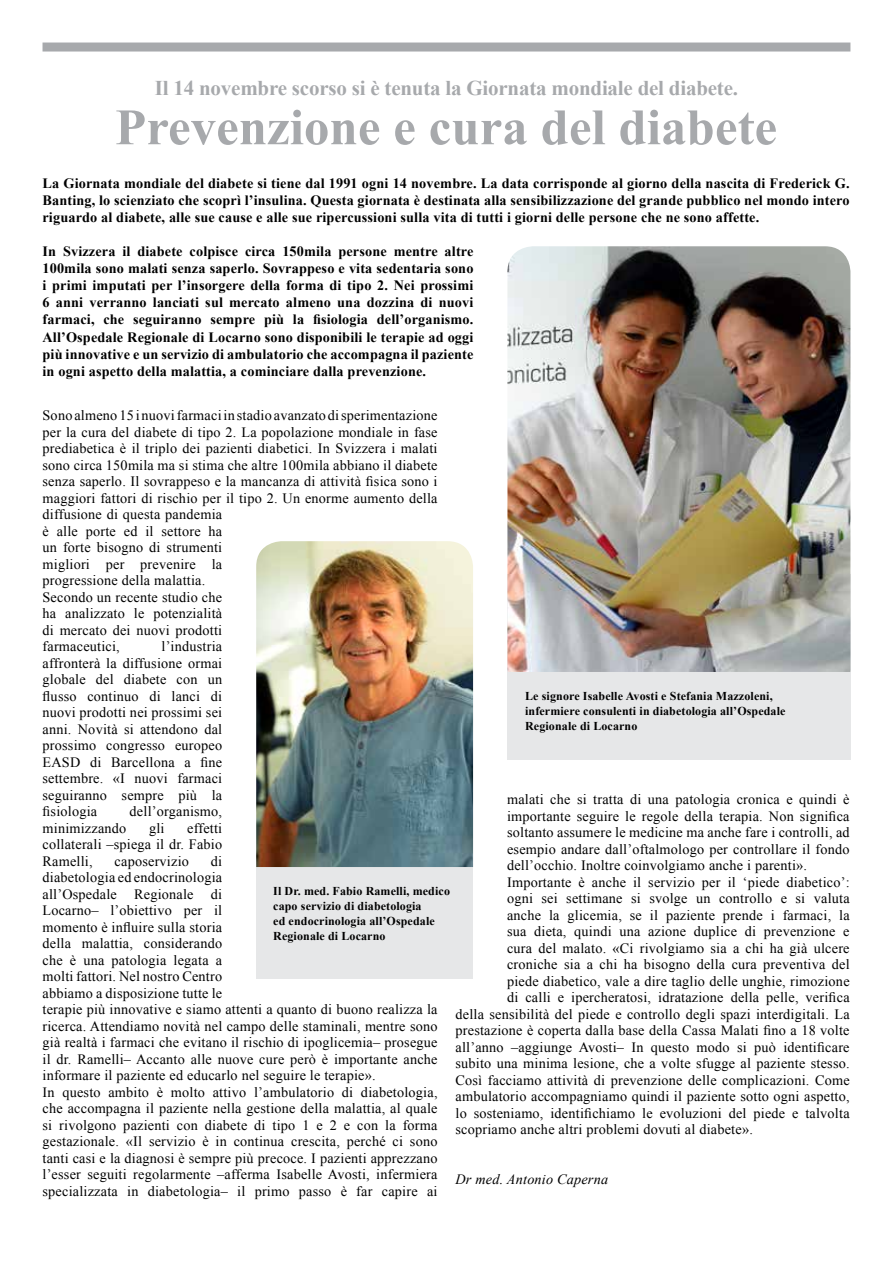
<style>
.page{position:relative;width:893px;height:1263px;background:#fff}
.page>*{position:absolute;margin:0;border:0;box-sizing:border-box;transform-origin:0 0}
.t1{font:700 51px "Times New Roman";color:#a7a9ac}
.t2{font:700 21px "Times New Roman";letter-spacing:-.01em;color:#a7a9ac}
.t3{font:14.25px/16.5px "Times New Roman";letter-spacing:.015em;color:#000}
.t4{font:700 14.25px/17.1px "Times New Roman";letter-spacing:.01em;color:#000;text-align:justify}
.t5{font:italic 14.25px "Times New Roman";letter-spacing:.015em;color:#000}
.t6{font:700 12px/15px "Times New Roman";letter-spacing:.01em;color:#000}
</style>
<div class="page">
<div style="left:43px;top:43px;width:807px;height:9px;background:#a7a9ac"></div>
<div style="left:256px;top:867px;width:217px;height:111px;background:#e6e7e8"></div>
<img style="left:256px;top:541px;width:217px;height:326px">
<div style="left:507px;top:574px;width:343px;height:186px;background:#e6e7e8"></div>
<img style="left:507px;top:246px;width:343px;height:426px">
<h2 class="t2" style="left:155px;top:73px;width:585px">Il 14 novembre scorso si è tenuta la Giornata mondiale del diabete.</h2>
<h1 class="t1" style="left:115px;top:92px;width:663px">Prevenzione e cura del diabete</h1>
<p class="t4" style="left:43px;top:174px;width:809px">La Giornata mondiale del diabete si tiene dal 1991 ogni 14 novembre. La data corrisponde al giorno della nascita di Frederick G.<br>Banting, lo scienziato che scoprì l’insulina. Questa giornata è destinata alla sensibilizzazione del grande pubblico nel mondo intero riguardo al diabete, alle sue cause e alle sue ripercussioni sulla vita di tutti i giorni delle persone che ne sono affette.</p>
<p class="t4" style="left:43px;top:242px;width:432px">In Svizzera il diabete colpisce circa 150mila persone mentre altre 100mila sono malati senza saperlo. Sovrappeso e vita sedentaria sono i primi imputati per l’insorgere della forma di tipo 2. Nei prossimi 6 anni verranno lanciati sul mercato almeno una dozzina di nuovi farmaci, che seguiranno sempre più la fisiologia dell’organismo.<br>All’Ospedale Regionale di Locarno sono disponibili le terapie ad oggi più innovative e un servizio di ambulatorio che accompagna il paziente in ogni aspetto della malattia, a cominciare dalla prevenzione.</p>
<p class="t3" style="left:43px;top:407px;width:397px">Sono almeno 15 i nuovi farmaci in stadio avanzato di sperimentazione per la cura del diabete di tipo 2. La popolazione mondiale in fase prediabetica è il triplo dei pazienti diabetici. In Svizzera i malati sono circa 150mila ma si stima che altre 100mila abbiano il diabete senza saperlo. Il sovrappeso e la mancanza di attività fisica sono i maggiori fattori di rischio per il tipo 2. Un enorme aumento della diffusione di questa pandemia<br>è alle porte ed il settore ha<br>un forte bisogno di strumenti<br>migliori per prevenire la<br>progressione della malattia.<br>Secondo un recente studio che<br>ha analizzato le potenzialità<br>di mercato dei nuovi prodotti<br>farmaceutici,</p>
<p class="t3" style="left:43px;top:638px;width:181px;text-align:justify;text-indent:119px">l’industria affronterà la diffusione ormai globale del diabete con un flusso continuo di lanci di nuovi prodotti nei prossimi sei anni. Novità si attendono dal prossimo congresso europeo EASD di Barcellona a fine settembre. «I nuovi farmaci seguiranno sempre più la fisiologia</p>
<p class="t6" style="left:525px;top:688px;width:262px">Le signore Isabelle Avosti e Stefania Mazzoleni, infermiere consulenti in diabetologia all’Ospedale<br>Regionale di Locarno</p>
<p class="t3" style="left:507px;top:791px;width:344px">malati che si tratta di una patologia cronica e quindi è</p>
<p class="t3" style="left:507px;top:808px;width:344px">importante seguire le regole della terapia. Non significa</p>
<p class="t3" style="left:507px;top:824px;width:344px">soltanto assumere le medicine ma anche fare i controlli, ad</p>
<p class="t3" style="left:507px;top:841px;width:344px">esempio andare dall’oftalmologo per controllare il fondo</p>
<p class="t3" style="left:507px;top:857px;width:301px">dell’occhio. Inoltre coinvolgiamo anche i parenti».</p>
<p class="t3" style="left:507px;top:874px;width:344px">Importante è anche il servizio per il ‘piede diabetico’:</p>
<p class="t3" style="left:507px;top:890px;width:344px">ogni sei settimane si svolge un controllo e si valuta</p>
<p class="t3" style="left:507px;top:907px;width:344px">anche la glicemia, se il paziente prende i farmaci, la</p>
<p class="t3" style="left:507px;top:923px;width:344px">sua dieta, quindi una azione duplice di prevenzione e</p>
<p class="t3" style="left:507px;top:940px;width:344px">cura del malato. «Ci rivolgiamo sia a chi ha già ulcere</p>
<p class="t3" style="left:507px;top:956px;width:344px">croniche sia a chi ha bisogno della cura preventiva del</p>
<p class="t3" style="left:507px;top:973px;width:344px">piede diabetico, vale a dire taglio delle unghie, rimozione</p>
<p class="t3" style="left:507px;top:989px;width:344px">di calli e ipercheratosi, idratazione della pelle, verifica</p>
<p class="t3" style="left:455px;top:1006px;width:396px">della sensibilità del piede e controllo degli spazi interdigitali. La</p>
<p class="t3" style="left:455px;top:1022px;width:396px">prestazione è coperta dalla base della Cassa Malati fino a 18 volte</p>
<p class="t3" style="left:455px;top:1039px;width:396px">all’anno –aggiunge Avosti– In questo modo si può identificare</p>
<p class="t3" style="left:455px;top:1055px;width:396px">subito una minima lesione, che a volte sfugge al paziente stesso.</p>
<p class="t3" style="left:455px;top:1072px;width:396px">Così facciamo attività di prevenzione delle complicazioni. Come</p>
<p class="t3" style="left:455px;top:1088px;width:396px">ambulatorio accompagniamo quindi il paziente sotto ogni aspetto,</p>
<p class="t3" style="left:455px;top:1105px;width:396px">lo sosteniamo, identifichiamo le evoluzioni del piede e talvolta</p>
<p class="t3" style="left:455px;top:1121px;width:299px">scopriamo anche altri problemi dovuti al diabete».</p>
<p class="t5" style="left:455px;top:1169px;width:154px">Dr med. Antonio Caperna</p>
<p class="t3" style="left:130px;top:803px;width:94px">dell’organismo,</p>
<p class="t3" style="left:43px;top:819px;width:85px">minimizzando</p>
<p class="t3" style="left:149px;top:819px;width:17px">gli</p>
<p class="t3" style="left:43px;top:819px;width:181px;text-align:justify;text-indent:145px">effetti collaterali –spiega il dr. Fabio Ramelli,</p>
<p class="t3" style="left:43px;top:852px;width:397px;text-indent:168px">di<br>diabetologia ed endocrinologia<br>all’Ospedale Regionale di<br>Locarno– l’obiettivo per il<br>momento è influire sulla storia<br>della malattia, considerando<br>che è una patologia legata a<br>molti fattori. Nel nostro Centro<br>abbiamo a disposizione tutte le<br>terapie più innovative e siamo attenti a quanto di buono realizza la ricerca. Attendiamo novità nel campo delle staminali, mentre sono già realtà i farmaci che evitano il rischio di ipoglicemia– prosegue il dr. Ramelli– Accanto alle nuove cure però è importante anche informare il paziente ed educarlo nel seguire le terapie».<br>In questo ambito è molto attivo l’ambulatorio di diabetologia, che accompagna il paziente nella gestione della malattia, al quale si rivolgono pazienti con diabete di tipo 1 e 2 e con la forma gestazionale. «Il servizio è in continua crescita, perché ci sono tanti casi e la diagnosi è sempre più precoce. I pazienti apprezzano l’esser seguiti regolarmente –afferma Isabelle Avosti, infermiera specializzata in diabetologia– il primo passo è far capire ai</p>
<p class="t3" style="left:115px;top:852px;width:76px">caposervizio</p>
<p class="t6" style="left:273px;top:883px;width:178px">Il Dr. med. Fabio Ramelli, medico capo servizio di diabetologia<br>ed endocrinologia all’Ospedale<br>Regionale di Locarno</p>
</div>
